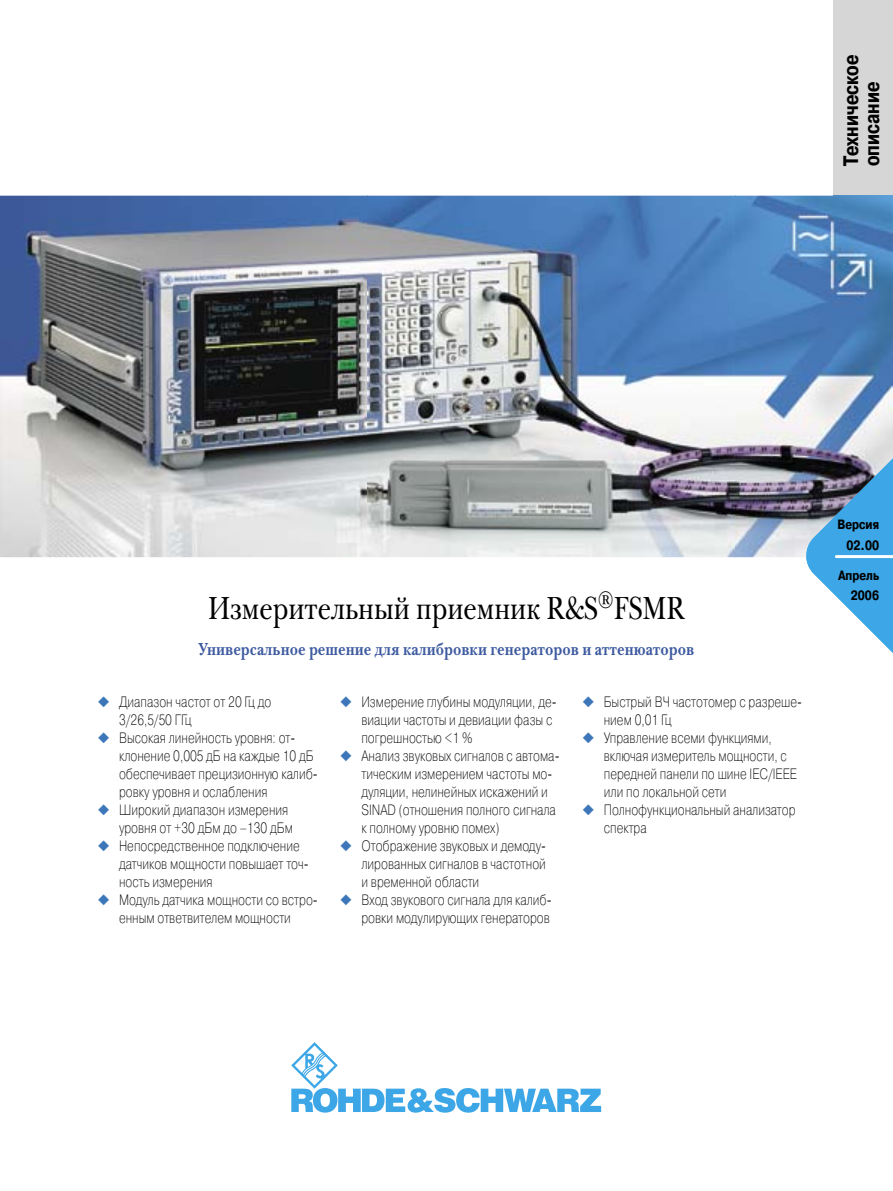
<style>
.page{position:relative;width:893px;height:1191px;background:#fff}
.page>*{position:absolute;margin:0;border:0;box-sizing:border-box;transform-origin:0 0}
.t1{font:33px "New Baskerville C";color:#000;scale:.8 1}
.t2{font:700 21px/21px "Pragmatica Cond C";color:#000}
.t3{font:700 18px "New Baskerville C";color:#3e5ba1;scale:.8 1}
.t4{font:15px/18px "Pragmatica Light C";color:#000;scale:.8 1}
.t5{font:700 13.5px/20.2px "Pragmatica Cond C";color:#000;text-align:right}
.s1{color:#3d77b9}
</style>
<div class="page">
<svg style="left:291px;top:1042px;width:310px;height:70px"></svg>
<div style="left:833px;top:0;width:60px;height:196px;background:#d6d6d6"></div>
<img style="left:0;top:196px;width:893px;height:361px">
<img style="left:833px;top:196px;width:60px;height:1px">
<svg style="left:804px;top:446px;width:89px;height:207px"></svg>
<hr style="left:836px;top:555px;width:57px;height:3px;background:#fff">
<h2 class="t2" style="left:841px;top:166px;width:113px;rotate:-90deg">Техническое описание</h2>
<h1 class="t1" style="left:208px;top:589px;width:598px">Измерительный приемник R&amp;S<sup>®</sup>FSMR</h1>
<p class="t3" style="left:199px;top:639px;width:621px">Универсальное решение для калибровки генераторов и аттенюаторов</p>
<p class="t4" style="left:119px;top:692px;width:192px;text-indent:-21px"><span class="s1">◆</span> Диапазон частот от 20 Гц до<br>3/26,5/50 ГГц</p>
<p class="t4" style="left:119px;top:728px;width:250px;text-indent:-21px"><span class="s1">◆</span> Высокая линейность уровня: от&shy;клонение 0,005 дБ на каждые 10 дБ обеспечивает прецизионную калиб&shy;ровку уровня и ослабления</p>
<p class="t4" style="left:119px;top:800px;width:219px;text-indent:-21px"><span class="s1">◆</span> Широкий диапазон измерения уровня от +30 дБм до –130 дБм</p>
<p class="t4" style="left:119px;top:836px;width:239px;text-indent:-21px"><span class="s1">◆</span> Непосредственное подключение датчиков мощности повышает точ&shy;ность измерения</p>
<p class="t4" style="left:98px;top:890px;width:276px;text-align:center"><span class="s1">◆</span> Модуль датчика мощности со встро&shy;енным ответвителем мощности</p>
<p class="t4" style="left:361px;top:692px;width:245px;text-indent:-21px"><span class="s1">◆</span> Измерение глубины модуляции, де&shy;виации частоты и девиации фазы с погрешностью &lt;1 %</p>
<p class="t4" style="left:361px;top:746px;width:249px;text-indent:-21px"><span class="s1">◆</span> Анализ звуковых сигналов с автома&shy;тическим измерением частоты мо&shy;дуляции, нелинейных искажений и<br>SINAD (отношения полного сигнала к полному уровню помех)</p>
<p class="t4" style="left:361px;top:836px;width:232px;text-align:justify;text-indent:-21px"><span class="s1">◆</span> Отображение звуковых и демоду&shy;лированных сигналов в частотной и временной области</p>
<p class="t4" style="left:340px;top:890px;width:266px;text-align:right"><span class="s1">◆</span> Вход звукового сигнала для калиб&shy;ровки модулирующих генераторов</p>
<p class="t4" style="left:604px;top:692px;width:249px;text-indent:-21px"><span class="s1">◆</span> Быстрый ВЧ частотомер с разреше&shy;нием 0,01 Гц</p>
<p class="t4" style="left:604px;top:728px;width:243px;text-indent:-21px"><span class="s1">◆</span> Управление всеми функциями, включая измеритель мощности, с передней панели по шине IEC/IEEE или по локальной сети</p>
<p class="t4" style="left:604px;top:800px;width:241px;text-indent:-21px"><span class="s1">◆</span> Полнофункциональный анализатор спектра</p>
<p class="t5" style="left:837px;top:515px;width:43px">Версия<br>02.00</p>
<p class="t5" style="left:839px;top:565px;width:42px">Апрель<br>2006</p>
</div>
